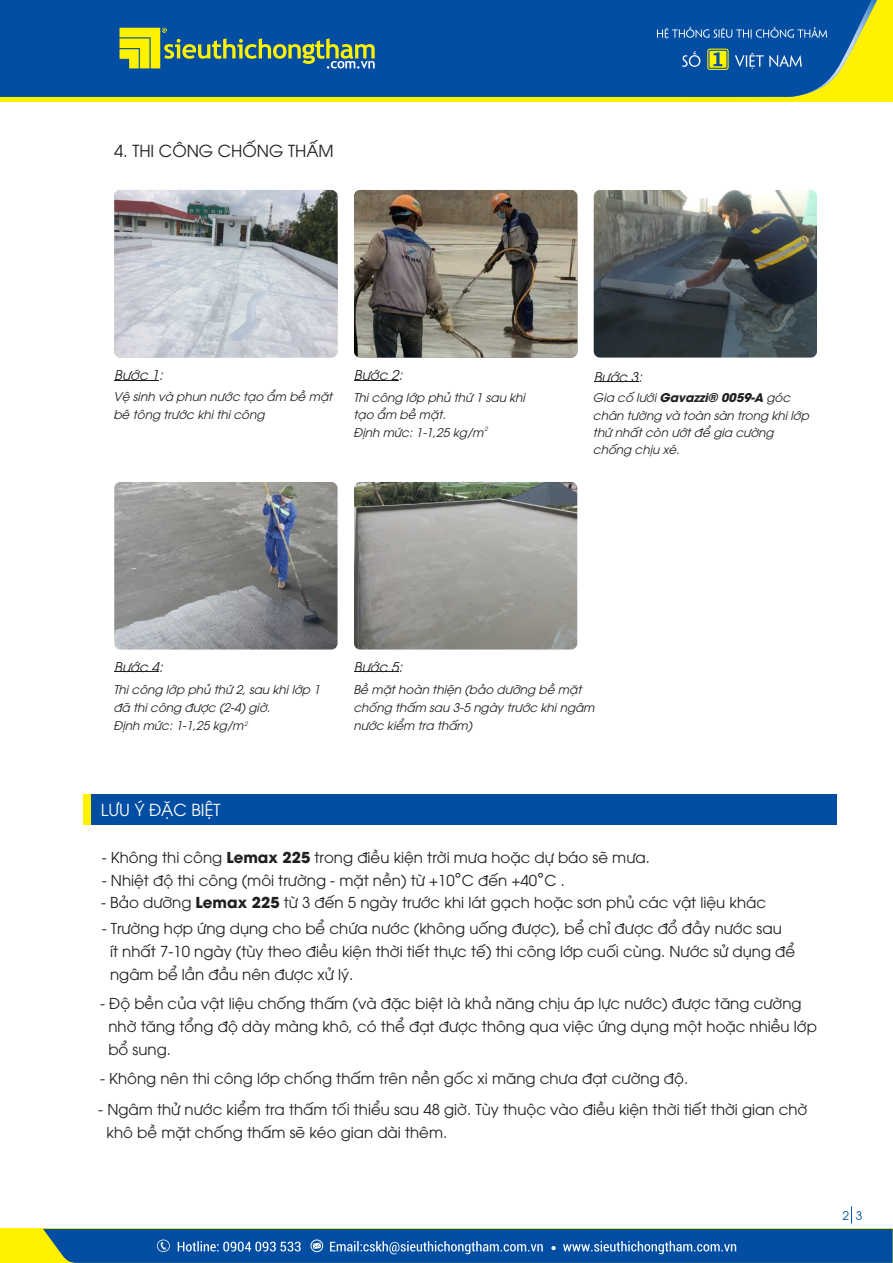
<style>
.page{position:relative;width:893px;height:1263px;background:#fff}
.page>*{position:absolute;margin:0;border:0;box-sizing:border-box;transform-origin:0 0}
.t1{font:16.5px "UTM Avo";color:#231f20}
.t2{font:16.5px "UTM Avo";color:#fff}
.t3{font:15px/22.8px "UTM Avo";color:#231f20}
.t4{font:italic 13.5px "UTM Avo";color:#231f20}
.t5{font:italic 12px/17.4px "UTM Avo";color:#231f20}
.t6{font:12px "UTM Avo";color:#034ea2}
.t7{font:italic 5.85px "UTM Avo";color:#231f20}
.s1{font-weight:700}
.s2{font-family:"Arial";font-size:18px}
</style>
<div class="page">
<svg style="left:851px;top:1206px;width:1px;height:17px"></svg>
<div style="left:83px;top:794px;width:753px;height:31px;background:#034ea2"></div>
<div style="left:83px;top:794px;width:7px;height:31px;background:#fff200"></div>
<hr style="left:114px;top:380px;width:45px;height:1px;background:#231f20">
<hr style="left:354px;top:380px;width:45px;height:1px;background:#231f20">
<hr style="left:594px;top:382px;width:44px;height:1px;background:#231f20">
<img style="left:114px;top:482px;width:224px;height:167px;border-radius:6px">
<hr style="left:114px;top:672px;width:45px;height:1px;background:#231f20">
<hr style="left:354px;top:672px;width:45px;height:1px;background:#231f20">
<img style="left:354px;top:482px;width:223px;height:167px;border-radius:6px">
<img style="left:354px;top:190px;width:223px;height:168px">
<img style="left:594px;top:190px;width:223px;height:168px;border-radius:6px">
<img style="left:114px;top:190px;width:224px;height:168px;border-radius:6px">
<div style="left:0;top:1229px;width:893px;height:34px;background:#fff200"></div>
<svg style="left:43px;top:1229px;width:850px;height:34px;background:#175ca4"></svg>
<div style="left:0;top:0;width:892px;height:102px;background:#fff200"></div>
<div style="left:0;top:0;width:472px;height:97px;background:#034ea2"></div>
<svg style="left:95px;top:25px;width:292px;height:47px"></svg>
<svg style="left:472px;top:0;width:405px;height:97px;background:#195c99"></svg>
<p class="t1" style="left:114px;top:145px;width:221px">4. THI CÔNG CHỐNG THẤM</p>
<p class="t4" style="left:114px;top:370px;width:50px">Bước 1:</p>
<p class="t5" style="left:113px;top:389px;width:220px;line-height:17.9px">Vệ sinh và phun nước tạo ẩm bề mặt bê tông trước khi thi công</p>
<p class="t4" style="left:354px;top:370px;width:50px">Bước 2:</p>
<p class="t4" style="left:594px;top:372px;width:50px">Bước 3:</p>
<p class="t5" style="left:353px;top:390px;width:173px">Thi công lớp phủ thứ 1 sau khi tạo ẩm bề mặt.<br>Định mức: 1-1,25 kg/m</p>
<p class="t5" style="left:593px;top:390px;width:218px">Gia cố lưới <span class="s1">Gavazzi® 0059-A</span> góc chân tường và toàn sàn trong khi lớp thứ nhất còn ướt để gia cường chống chịu xé.</p>
<p class="t7" style="left:485px;top:427px;width:5px">2</p>
<p class="t4" style="left:114px;top:662px;width:50px">Bước 4:</p>
<p class="t4" style="left:354px;top:662px;width:50px">Bước 5:</p>
<p class="t5" style="left:113px;top:682px;width:208px;line-height:18px">Thi công lớp phủ thứ 2, sau khi lớp 1 đã thi công được (2-4) giờ.<br>Định mức: 1-1,25 kg/m</p>
<p class="t5" style="left:353px;top:682px;width:243px;line-height:17.9px">Bề mặt hoàn thiện (bảo dưỡng bề mặt chống thấm sau 3-5 ngày trước khi ngâm nước kiểm tra thấm)</p>
<p class="t7" style="left:244px;top:722px;width:5px">2</p>
<p class="t2" style="left:101px;top:804px;width:121px">LƯU Ý ĐẶC BIỆT</p>
<p class="t3" style="left:102px;top:847px;width:550px">- Không thi công <span class="s1">Lemax 225</span> trong điều kiện trời mưa hoặc dự báo sẽ mưa.</p>
<p class="t3" style="left:101px;top:893px;width:666px">- Bảo dưỡng <span class="s1">Lemax 225</span> từ 3 đến 5 ngày trước khi lát gạch hoặc sơn phủ các vật liệu khác</p>
<p class="t3" style="left:110px;top:919px;width:687px;text-indent:-8px">- Trường hợp ứng dụng cho bể chứa nước (không uống được), bể chỉ được đổ đầy nước sau<br>ít nhất 7-10 ngày (tùy theo điều kiện thời tiết thực tế) thi công lớp cuối cùng. Nước sử dụng để ngâm bể lần đầu nên được xử lý.</p>
<p class="t3" style="left:108px;top:994px;width:710px;text-indent:-8px">- Độ bền của vật liệu chống thấm (và đặc biệt là khả năng chịu áp lực nước) được tăng cường nhờ tăng tổng độ dày màng khô, có thể đạt được thông qua việc ứng dụng một hoặc nhiều lớp bổ sung.</p>
<p class="t3" style="left:100px;top:1069px;width:590px">- Không nên thi công lớp chống thấm trên nền gốc xi măng chưa đạt cường độ.</p>
<p class="t3" style="left:102px;top:870px;width:465px">- Nhiệt độ thi công (môi trường - mặt nền) từ +10<span class="s2">°</span>C đến +40<span class="s2">°</span>C .</p>
<p class="t3" style="left:107px;top:1100px;width:702px;text-indent:-8px">- Ngâm thử nước kiểm tra thấm tối thiểu sau 48 giờ. Tùy thuộc vào điều kiện thời tiết thời gian chờ khô bề mặt chống thấm sẽ kéo gian dài thêm.</p>
<p class="t6" style="left:842px;top:1211px;width:21px">2 3</p>
</div>
